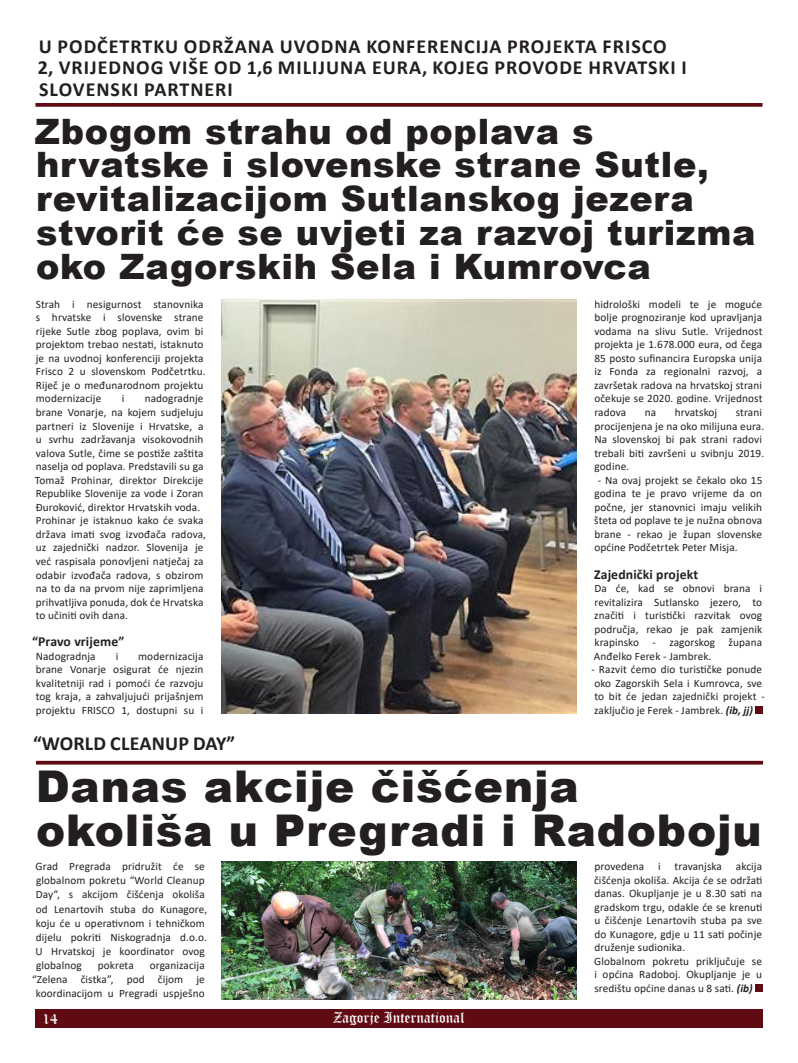
<style>
.page{position:relative;width:798px;height:1063px;background:#fff}
.page>*{position:absolute;margin:0;border:0;box-sizing:border-box;transform-origin:0 0}
.t1{font:900 43.75px/43.8px "Arial";letter-spacing:.02em;color:#231f20}
.t2{font:900 35px/33.8px "Arial";letter-spacing:.02em;color:#231f20}
.t3{font:700 20px/21.2px "Calibri";letter-spacing:.05em;color:#231f20}
.t4{font:700 20px "Calibri";letter-spacing:.01em;color:#231f20}
.t5{font:15px "Old English Text";color:#fff}
.t6{font:700 13.75px "Calibri";letter-spacing:.01em;color:#231f20}
.t7{font:11.25px/13.5px "Calibri";letter-spacing:.01em;color:#231f20;text-align:justify}
.s1{font-weight:700;font-style:italic}
</style>
<div class="page">
<div style="left:35px;top:1009px;width:727px;height:19px;background:#600a14"></div>
<svg style="left:35px;top:103px;width:727px;height:4px;background:#691922"></svg>
<svg style="left:36px;top:761px;width:726px;height:4px;background:#70222b"></svg>
<div style="left:755px;top:985px;width:7px;height:7px;background:#600a14"></div>
<img style="left:221px;top:862px;width:355px;height:137px">
<div style="left:755px;top:707px;width:7px;height:7px;background:#600a14"></div>
<img style="left:221px;top:299px;width:355px;height:415px">
<p class="t3" style="left:38px;top:36px;width:650px">U PODČETRTKU ODRŽANA UVODNA KONFERENCIJA PROJEKTA FRISCO<br>2, VRIJEDNOG VIŠE OD 1,6 MILIJUNA EURA, KOJEG PROVODE HRVATSKI I<br>SLOVENSKI PARTNERI</p>
<p class="t2" style="left:35px;top:113px;width:721px">Zbogom strahu od poplava s hrvatske i slovenske strane Sutle, revitalizacijom Sutlanskog jezera stvorit će se uvjeti za razvoj turizma oko Zagorskih Sela i Kumrovca</p>
<p class="t7" style="left:36px;top:297px;width:171px;text-align:left">Strah i nesigurnost stanovnika s hrvatske i slovenske strane rijeke Sutle zbog poplava, ovim bi projektom trebao nestati, istaknuto je na uvodnoj konferenciji projekta<br>Frisco 2 u slovenskom Podčetrtku.<br>Riječ je o međunarodnom projektu modernizacije</p>
<p class="t7" style="left:35px;top:392px;width:170px;text-indent:110px">nadogradnje brane Vonarje, na kojem sudjeluju partneri iz Slovenije i Hrvatske, a u svrhu zadržavanja visokovodnih valova Sutle, čime se postiže zaštita naselja od poplava. Predstavili su ga Tomaž Prohinar, direktor Direkcije Republike Slovenije za vode i Zoran Đuroković, direktor Hrvatskih voda.</p>
<p class="t7" style="left:36px;top:514px;width:172px;text-align:left">Prohinar je istaknuo kako će svaka država imati svog izvođača radova, uz zajednički nadzor. Slovenija je već raspisala ponovljeni natječaj za odabir izvođača radova, s obzirom na to da na prvom nije zaprimljena prihvatljiva ponuda, dok će Hrvatska to učiniti ovih dana.</p>
<p class="t6" style="left:32px;top:632px;width:94px">“Pravo vrijeme”</p>
<p class="t7" style="left:36px;top:649px;width:61px">Nadogradnja</p>
<p class="t7" style="left:116px;top:649px;width:4px">i</p>
<p class="t7" style="left:122px;top:392px;width:4px">i</p>
<p class="t7" style="left:36px;top:649px;width:169px;text-indent:102px">modernizacija brane Vonarje osigurat će njezin kvalitetniji rad i pomoći će razvoju tog kraja, a zahvaljujući prijašnjem projektu FRISCO 1, dostupni su i</p>
<p class="t7" style="left:594px;top:297px;width:170px">hidrološki modeli te je moguće bolje prognoziranje kod upravljanja vodama na slivu Sutle. Vrijednost projekta je 1.678.000 eura, od čega 85 posto sufinancira Europska unija iz Fonda za regionalni razvoj, a završetak radova na hrvatskoj strani očekuje se 2020. godine. Vrijednost radova</p>
<p class="t7" style="left:644px;top:405px;width:13px">na</p>
<p class="t7" style="left:674px;top:405px;width:44px">hrvatskoj</p>
<p class="t7" style="left:594px;top:405px;width:171px;text-align:left;text-indent:141px">strani procijenjena je na oko milijuna eura.<br>Na slovenskoj bi pak strani radovi trebali biti završeni u svibnju 2019. godine.</p>
<p class="t7" style="left:594px;top:473px;width:170px;text-indent:4px">- Na ovaj projekt se čekalo oko 15 godina te je pravo vrijeme da on počne, jer stanovnici imaju velikih šteta od poplave te je nužna obnova brane - rekao je župan slovenske općine Podčetrtek Peter Misja.</p>
<p class="t6" style="left:594px;top:564px;width:106px">Zajednički projekt</p>
<p class="t7" style="left:593px;top:581px;width:170px">Da će, kad se obnovi brana i revitalizira Sutlansko jezero, to značiti i turistički razvitak ovog područja, rekao je pak zamjenik krapinsko - zagorskog župana Anđelko Ferek - Jambrek.</p>
<p class="t7" style="left:591px;top:663px;width:175px;text-align:left">- Razvit ćemo dio turističke ponude oko Zagorskih Sela i Kumrovca, sve to bit će jedan zajednički projekt - zaključio je Ferek - Jambrek. <span class="s1">(ib, jj)</span></p>
<p class="t4" style="left:33px;top:729px;width:203px">“WORLD CLEANUP DAY”</p>
<p class="t1" style="left:36px;top:763px;width:727px">Danas akcije čišćenja okoliša u Pregradi i Radoboju</p>
<p class="t7" style="left:36px;top:859px;width:173px;line-height:14.1px;text-align:left">Grad Pregrada pridružit će se globalnom pokretu “World Cleanup<br>Day“, s akcijom čišćenja okoliša od Lenartovih stuba do Kunagore, koju će u operativnom i tehničkom dijelu pokriti Niskogradnja d.o.o.<br>U Hrvatskoj je koordinator ovog globalnog</p>
<p class="t7" style="left:98px;top:958px;width:37px">pokreta</p>
<p class="t7" style="left:32px;top:958px;width:174px;line-height:14.1px;text-align:right">organizacija<br>“Zelena čistka”, pod čijom je koordinacijom u Pregradi uspješno</p>
<h3 class="t5" style="left:43px;top:1009px;width:17px">14</h3>
<h3 class="t5" style="left:333px;top:1008px;width:133px">Zagorje International</h3>
<p class="t7" style="left:594px;top:859px;width:170px">provedena i travanjska akcija čišćenja okoliša. Akcija će se održati danas. Okupljanje je u 8.30 sati na gradskom trgu, odakle će se krenuti u čišćenje Lenartovih stuba pa sve do Kunagore, gdje u 11 sati počinje druženje sudionika.</p>
<p class="t7" style="left:594px;top:954px;width:169px">Globalnom pokretu priključuje se i općina Radoboj. Okupljanje je u središtu općine danas u 8 sati. <span class="s1">(ib)</span></p>
</div>
